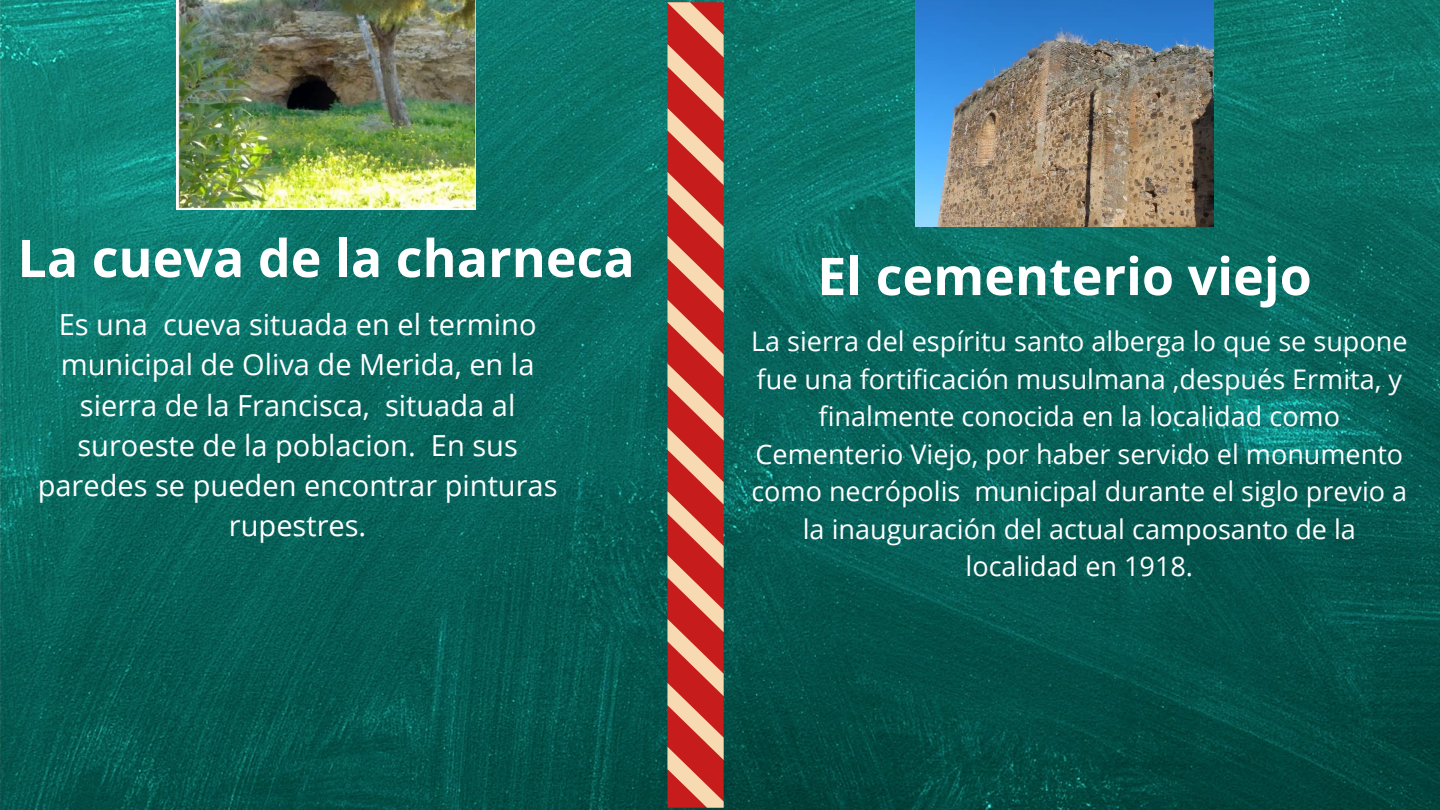
<style>
.page{position:relative;width:1440px;height:810px;background:#fff}
.page>*{position:absolute;margin:0;border:0;box-sizing:border-box;transform-origin:0 0}
.t1{font:700 52px "Open Sans";color:#fff}
.t2{font:29px/40.3px "Open Sans";color:#fff;text-align:center}
.t3{font:27px/37.5px "Open Sans";color:#fff;text-align:center}
</style>
<div class="page">
<img style="left:0;top:0;width:1440px;height:810px">
<svg style="left:667px;top:2px;width:57px;height:806px;background:#d45e50"></svg>
<img style="left:177px;top:0;width:298px;height:209px">
<img style="left:915px;top:0;width:299px;height:226px">
<p class="t1" style="left:17px;top:222px;width:619px">La cueva de la charneca</p>
<p class="t2" style="left:38px;top:304px;width:521px">Es una cueva situada en el termino municipal de Oliva de Merida, en la sierra de la Francisca, situada al suroeste de la poblacion. En sus paredes se pueden encontrar pinturas rupestres.</p>
<p class="t1" style="left:817px;top:240px;width:496px">El cementerio viejo</p>
<h1 class="t3" style="left:751px;top:322px;width:658px">La sierra del espíritu santo alberga lo que se supone fue una fortificación musulmana ,después Ermita, y finalmente conocida en la localidad como Cementerio Viejo, por haber servido el monumento como necrópolis municipal durante el siglo previo a la inauguración del actual camposanto de la localidad en 1918.</h1>
</div>
